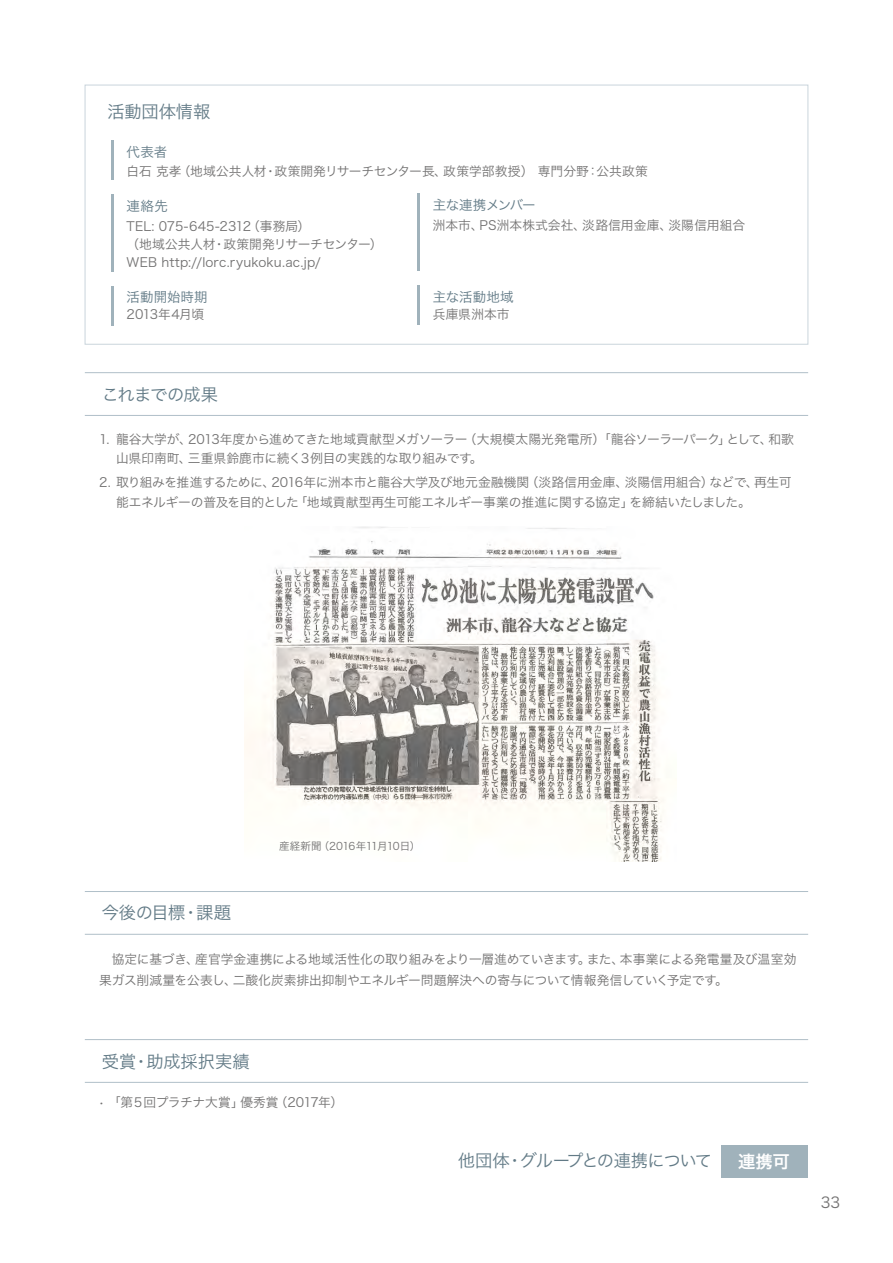
<style>
.page{position:relative;width:893px;height:1263px;background:#fff}
.page>*{position:absolute;margin:0;border:0;box-sizing:border-box;transform-origin:0 0}
.t1{font:17.25px "Hira Kaku Pro W3";letter-spacing:-.07em;color:#627a86}
.t2{font:17.25px "Hira Kaku Pro W3";letter-spacing:-.02em;color:#627a86}
.t3{font:17.25px "Hira Kaku Pro W3";color:#627a86}
.t4{font:17.25px "Hira Kaku Pro W3";letter-spacing:-.05em;color:#627a86}
.t5{font:17.25px "Hira Kaku Pro W6";color:#fff}
.t6{font:14.85px "Hira Kaku Pro W3";color:#727171}
.t7{font:13.5px "Hira Kaku Pro W3";color:#627a86}
.t8{font:13.5px "Hira Kaku Pro W3";letter-spacing:-.035em;color:#627a86}
.t9{font:12.75px/19.5px "Hira Kaku Pro W3";letter-spacing:-.01em;color:#727171}
.t10{font:12.75px "Hira Kaku Pro W3";letter-spacing:-.045em;color:#727171}
.t11{font:12.75px "Hira Kaku Pro W3";letter-spacing:-.04em;color:#727171}
.t12{font:10.5px "Hira Kaku Pro W3";letter-spacing:-.05em;color:#727171}
</style>
<div class="page">
<div style="left:85px;top:85px;width:723px;height:259px;border:1px solid #cad5dc"></div>
<hr style="left:111px;top:141px;width:3px;height:39px;background:#a0b2bb">
<hr style="left:417px;top:285px;width:3px;height:40px;background:#a0b2bb">
<hr style="left:417px;top:193px;width:3px;height:78px;background:#a0b2bb">
<hr style="left:111px;top:286px;width:3px;height:39px;background:#a0b2bb">
<hr style="left:111px;top:194px;width:3px;height:78px;background:#a0b2bb">
<div style="left:721px;top:1145px;width:86px;height:33px;background:#a0b2bb"></div>
<img style="left:244px;top:527px;width:420px;height:334px">
<hr style="left:85px;top:372px;width:723px;height:1px;background:#b0bfc8">
<hr style="left:85px;top:415px;width:723px;height:1px;background:#b0bfc8">
<hr style="left:85px;top:891px;width:723px;height:1px;background:#b0bfc8">
<hr style="left:85px;top:934px;width:723px;height:1px;background:#b0bfc8">
<hr style="left:85px;top:1039px;width:723px;height:1px;background:#b0bfc8">
<hr style="left:85px;top:1082px;width:723px;height:1px;background:#b0bfc8">
<h1 class="t2" style="left:107px;top:96px;width:105px">活動団体情報</h1>
<p class="t7" style="left:127px;top:140px;width:42px">代表者</p>
<p class="t9" style="left:127px;top:161px;width:523px">白石 克孝（地域公共人材・政策開発リサーチセンター長、政策学部教授） 専門分野：公共政策</p>
<p class="t7" style="left:127px;top:194px;width:43px">連絡先</p>
<p class="t8" style="left:433px;top:193px;width:104px">主な連携メンバー</p>
<p class="t9" style="left:127px;top:215px;width:185px">TEL: 075-645-2312（事務局）</p>
<p class="t9" style="left:433px;top:215px;width:314px">洲本市、PS洲本株式会社、淡路信用金庫、淡陽信用組合</p>
<p class="t9" style="left:127px;top:234px;width:257px;line-height:18px">（地域公共人材・政策開発リサーチセンター）<br>WEB http://lorc.ryukoku.ac.jp/</p>
<p class="t7" style="left:433px;top:285px;width:82px">主な活動地域</p>
<p class="t7" style="left:127px;top:285px;width:82px">活動開始時期</p>
<p class="t11" style="left:127px;top:303px;width:79px">2013年4月頃</p>
<p class="t9" style="left:433px;top:303px;width:78px">兵庫県洲本市</p>
<h1 class="t4" style="left:102px;top:379px;width:118px">これまでの成果</h1>
<p class="t9" style="left:116px;top:428px;width:679px;text-indent:-17px">1. 龍谷大学が、2013年度から進めてきた地域貢献型メガソーラー（大規模太陽光発電所）「龍谷ソーラーパーク」として、和歌山県印南町、三重県鈴鹿市に続く３例目の実践的な取り組みです。</p>
<p class="t9" style="left:116px;top:472px;width:677px;text-indent:-17px">2. 取り組みを推進するために、2016年に洲本市と龍谷大学及び地元金融機関（淡路信用金庫、淡陽信用組合）などで、再生可能エネルギーの普及を目的とした「地域貢献型再生可能エネルギー事業の推進に関する協定」を締結いたしました。</p>
<h1 class="t2" style="left:102px;top:898px;width:131px">今後の目標・課題</h1>
<p class="t12" style="left:279px;top:836px;width:143px">産経新聞（2016年11月10日）</p>
<p class="t9" style="left:99px;top:948px;width:699px;line-height:21px;text-indent:13px">協定に基づき、産官学金連携による地域活性化の取り組みをより一層進めていきます。また、本事業による発電量及び温室効果ガス削減量を公表し、二酸化炭素排出抑制やエネルギー問題解決への寄与について情報発信していく予定です。</p>
<h1 class="t3" style="left:102px;top:1046px;width:149px">受賞・助成採択実績</h1>
<p class="t10" style="left:98px;top:1090px;width:246px">• 「第５回プラチナ大賞」優秀賞（2017年）</p>
<h1 class="t1" style="left:458px;top:1145px;width:255px">他団体・グループとの連携について</h1>
<h1 class="t5" style="left:738px;top:1146px;width:53px">連携可</h1>
<p class="t6" style="left:821px;top:1189px;width:21px">33</p>
</div>
